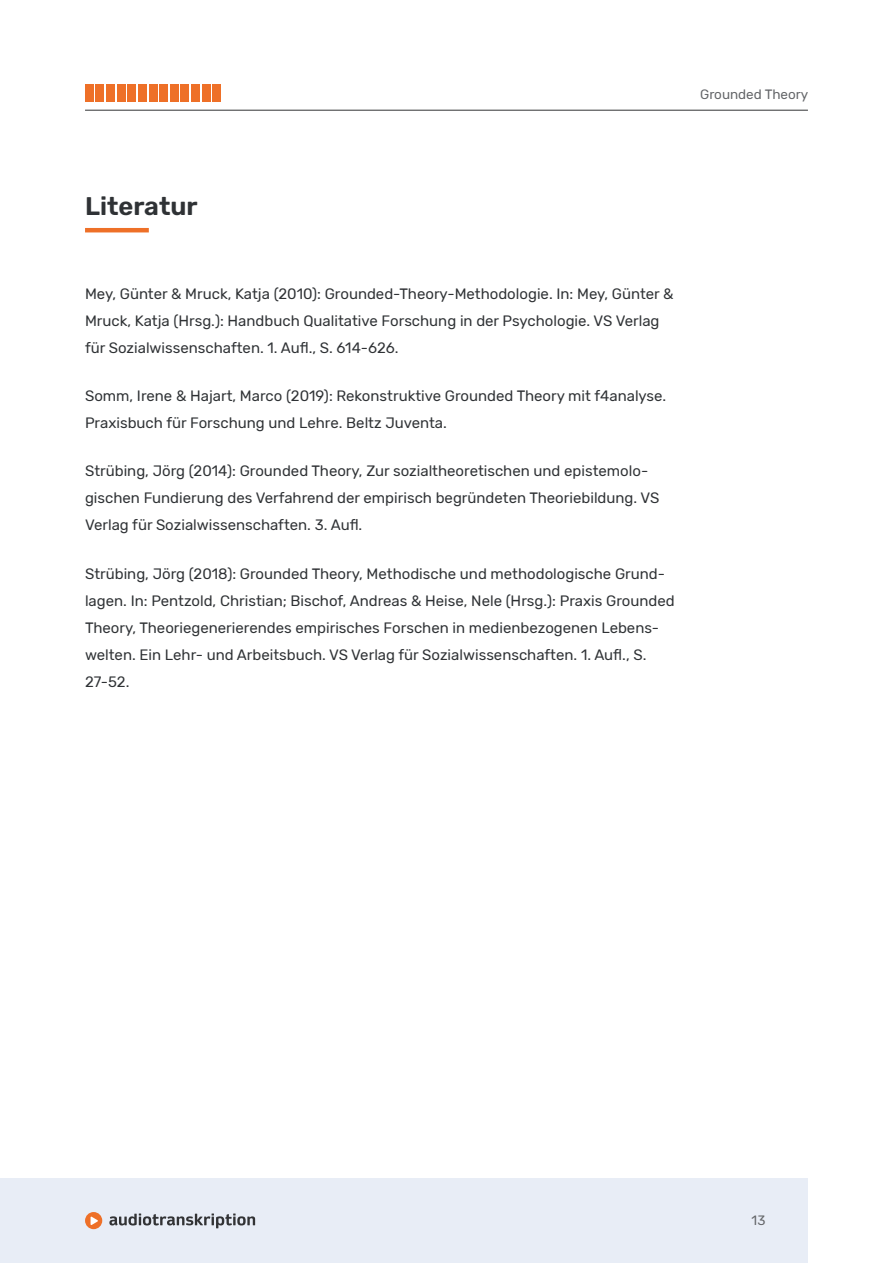
<style>
.page{position:relative;width:893px;height:1263px;background:#fff}
.page>*{position:absolute;margin:0;border:0;box-sizing:border-box;transform-origin:0 0}
.t1{font:600 25.5px "Rubik";color:#2f3235}
.t2{font:15px/27px "Rubik";color:#2f3235}
.t3{font:13.5px "Rubik";color:#636568}
</style>
<div class="page">
<div style="left:0;top:1178px;width:808px;height:85px;background:#e8edf6"></div>
<div style="left:85px;top:1212px;width:17px;height:17px;background:#ee7028;border-radius:50%"></div>
<svg style="left:91px;top:1216px;width:7px;height:9px"></svg>
<svg style="left:109px;top:1213px;width:146px;height:15px"></svg>
<hr style="left:85px;top:110px;width:723px;height:1px;background:#323335">
<hr style="left:85px;top:228px;width:64px;height:4px;background:#ee7028">
<div style="left:85px;top:84px;width:9px;height:17px;background:#ee7028"></div>
<div style="left:96px;top:84px;width:8px;height:17px;background:#ee7028"></div>
<div style="left:106px;top:84px;width:9px;height:17px;background:#ee7028"></div>
<div style="left:117px;top:84px;width:8px;height:17px;background:#ee7028"></div>
<div style="left:128px;top:84px;width:8px;height:17px;background:#ee7028"></div>
<div style="left:138px;top:84px;width:9px;height:17px;background:#ee7028"></div>
<div style="left:149px;top:84px;width:8px;height:17px;background:#ee7028"></div>
<div style="left:159px;top:84px;width:9px;height:17px;background:#ee7028"></div>
<div style="left:170px;top:84px;width:9px;height:17px;background:#ee7028"></div>
<div style="left:181px;top:84px;width:8px;height:17px;background:#ee7028"></div>
<div style="left:191px;top:84px;width:9px;height:17px;background:#ee7028"></div>
<div style="left:202px;top:84px;width:8px;height:17px;background:#ee7028"></div>
<div style="left:213px;top:84px;width:8px;height:17px;background:#ee7028"></div>
<p class="t3" style="left:700px;top:90px;width:110px">Grounded Theory</p>
<h1 class="t1" style="left:85px;top:196px;width:114px">Literatur</h1>
<p class="t2" style="left:85px;top:281px;width:590px">Mey, Günter &amp; Mruck, Katja (2010): Grounded-Theory-Methodologie. In: Mey, Günter &amp;<br>Mruck, Katja (Hrsg.): Handbuch Qualitative Forschung in der Psychologie. VS Verlag für Sozialwissenschaften. 1. Aufl., S. 614-626.</p>
<p class="t2" style="left:85px;top:383px;width:583px">Somm, Irene &amp; Hajart, Marco (2019): Rekonstruktive Grounded Theory mit f4analyse.<br>Praxisbuch für Forschung und Lehre. Beltz Juventa.</p>
<p class="t2" style="left:85px;top:458px;width:576px">Strübing, Jörg (2014): Grounded Theory, Zur sozialtheoretischen und epistemolo&shy;gischen Fundierung des Verfahrend der empirisch begründeten Theoriebildung. VS<br>Verlag für Sozialwissenschaften. 3. Aufl.</p>
<p class="t2" style="left:85px;top:560px;width:591px">Strübing, Jörg (2018): Grounded Theory, Methodische und methodologische Grund&shy;lagen. In: Pentzold, Christian; Bischof, Andreas &amp; Heise, Nele (Hrsg.): Praxis Grounded Theory, Theoriegenerierendes empirisches Forschen in medienbezogenen Lebens&shy;welten. Ein Lehr- und Arbeitsbuch. VS Verlag für Sozialwissenschaften. 1. Aufl., S.<br>27-52.</p>
<p class="t3" style="left:752px;top:1213px;width:15px">13</p>
</div>
